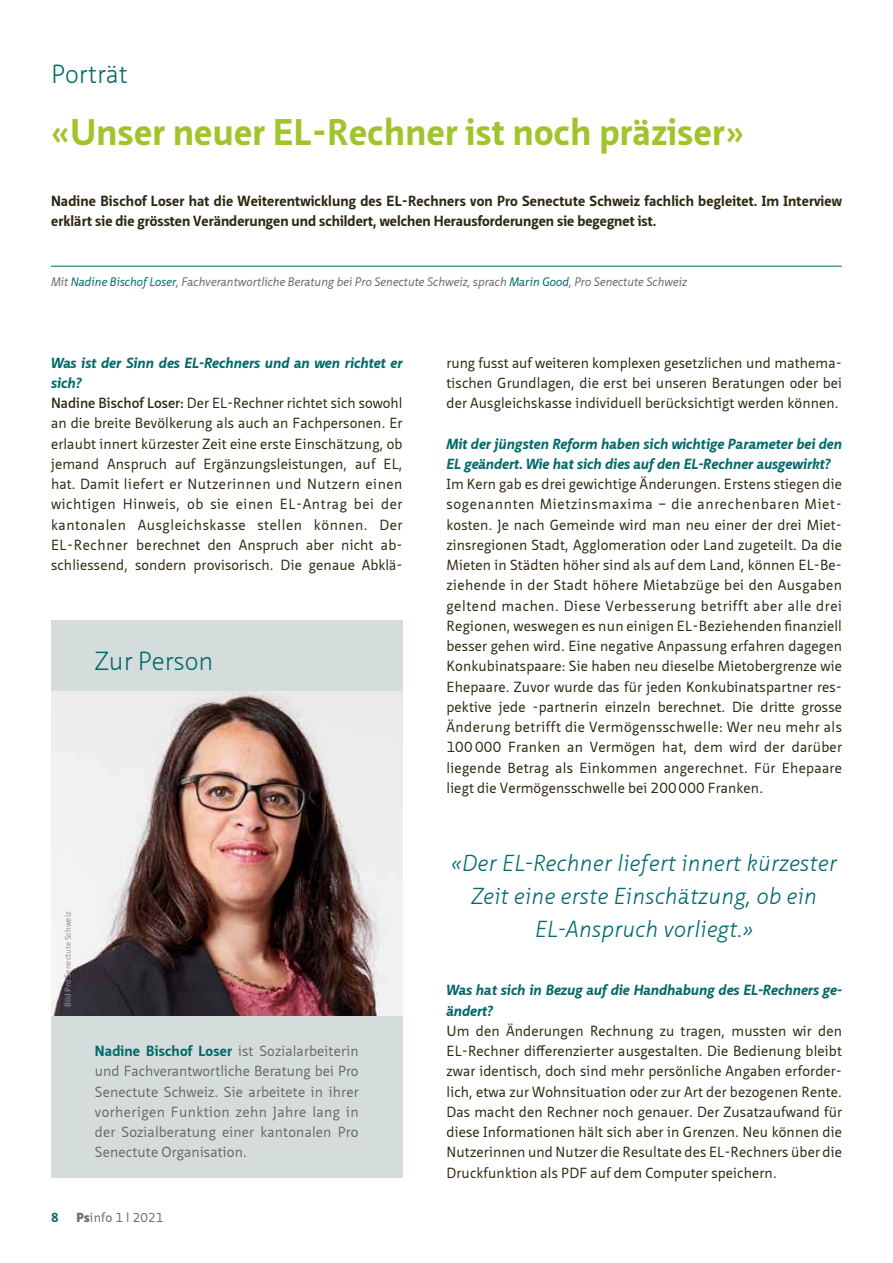
<style>
.page{position:relative;width:893px;height:1263px;background:#fff}
.page>*{position:absolute;margin:0;border:0;box-sizing:border-box;transform-origin:0 0}
.t1{font:700 36px "Neue Sans Pro";letter-spacing:.01em;color:#a0c42b}
.t2{font:300 25.5px "Neue Sans Pro";color:#006b6a}
.t3{font:italic 300 22.5px/33px "Neue Sans Pro";letter-spacing:.01em;color:#006b6a;text-align:center}
.t4{font:14.25px/20.2px "Neue Sans Pro";letter-spacing:.01em;color:#2f2912}
.t5{font:14.25px/20.2px "Neue Sans Pro";letter-spacing:.01em;color:#6d6a63;text-align:justify}
.t6{font:700 14.25px/20.2px "Neue Sans Pro";letter-spacing:.01em;color:#2f2912}
.t7{font:italic 700 14.25px/20.2px "Neue Sans Pro";letter-spacing:.01em;color:#006b6a}
.t8{font:12.75px "Neue Sans Pro";color:#6d6a63}
.t9{font:700 12.75px "Neue Sans Pro";color:#006b6a}
.t10{font:italic 12px "Neue Sans Pro";color:#6d6a63}
.t11{font:8.25px "Neue Sans Pro";color:#959490}
.s1{color:#006b6a}
.s2{font-weight:700;font-style:italic;color:#006b6a}
.s3{font-weight:600}
.s4{font-weight:700;color:#006b6a}
.s5{font-weight:900}
.s6{font-size:12.45px}
</style>
<div class="page">
<div style="left:51px;top:621px;width:352px;height:557px;background:#d5dddc"></div>
<img style="left:51px;top:692px;width:352px;height:324px">
<hr style="left:51px;top:266px;width:791px;height:1px;background:#006b6a">
<h2 class="t2" style="left:51px;top:58px;width:78px">Porträt</h2>
<h1 class="t1" style="left:51px;top:108px;width:695px">«Unser neuer EL- Rechner ist noch präziser»</h1>
<p class="t6" style="left:51px;top:190px;width:792px">Nadine Bischof Loser hat die Weiterentwicklung des EL- Rechners von Pro Senectute Schweiz fachlich begleitet. Im Interview erklärt sie die grössten Veränderungen und schildert, welchen Herausforderungen sie begegnet ist.</p>
<p class="t10" style="left:51px;top:274px;width:638px">Mit <span class="s1">Nadine Bischof Loser</span>, Fachverantwortliche Beratung bei Pro Senectute Schweiz, sprach <span class="s1">Marin Good</span>, Pro Senectute Schweiz</p>
<p class="t4" style="left:51px;top:352px;width:353px"><span class="s2">Was ist der Sinn des EL-Rechners und an wen richtet er sich?<br></span><span class="s3">Nadine Bischof Loser:</span> Der EL-Rechner richtet sich sowohl an die breite Bevölkerung als auch an Fachpersonen. Er erlaubt innert kürzester Zeit eine erste Einschätzung, ob jemand Anspruch auf Ergänzungsleistungen, auf EL, hat. Damit liefert er Nutzerinnen und Nutzern einen wichtigen Hinweis, ob sie einen EL-Antrag bei der kantonalen Ausgleichskasse stellen können. Der EL-Rechner berechnet den Anspruch aber nicht ab&shy;schliessend, sondern provisorisch. Die genaue Abklä-</p>
<h2 class="t2" style="left:95px;top:645px;width:120px">Zur Person</h2>
<p class="t11" style="left:62px;top:1007px;width:97px;rotate:-90deg">Bild Pro Senectute Schweiz</p>
<p class="t5" style="left:95px;top:1041px;width:265px"><span class="s4">Nadine Bischof Loser</span> ist Sozialarbeiterin und Fachverantwortliche Beratung bei Pro Senectute Schweiz. Sie arbeitete in ihrer vorherigen Funktion zehn Jahre lang in der Sozialberatung einer kantonalen Pro Senectute Organisation.</p>
<p class="t9" style="left:51px;top:1209px;width:9px">8</p>
<p class="t8" style="left:77px;top:1209px;width:88px"><span class="s5">Ps</span>info <span class="s6">1</span> l <span class="s6">2021</span></p>
<p class="t4" style="left:446px;top:352px;width:397px;text-align:justify">rung fusst auf weiteren komplexen gesetzlichen und mathema&shy;tischen Grundlagen, die erst bei unseren Beratungen oder bei der Ausgleichskasse individuell berücksichtigt werden können.</p>
<p class="t7" style="left:446px;top:433px;width:397px">Mit der jüngsten Reform haben sich wichtige Parameter bei den<br>EL geändert. Wie hat sich dies auf den EL-Rechner ausgewirkt?</p>
<p class="t4" style="left:446px;top:474px;width:397px">Im Kern gab es drei gewichtige Änderungen. Erstens stiegen die sogenannten Mietzinsmaxima – die anrechenbaren Miet&shy;kosten. Je nach Gemeinde wird man neu einer der drei Miet&shy;zinsregionen Stadt, Agglomeration oder Land zugeteilt. Da die Mieten in Städten höher sind als auf dem Land, können EL-Be&shy;ziehende in der Stadt höhere Mietabzüge bei den Ausgaben geltend machen. Diese Verbesserung betrifft aber alle drei Regionen, weswegen es nun einigen EL-Beziehenden finanziell besser gehen wird. Eine negative Anpassung erfahren dagegen Konkubinatspaare: Sie haben neu dieselbe Mietobergrenze wie Ehepaare. Zuvor wurde das für jeden Konkubinatspartner res&shy;pektive jede -partnerin einzeln berechnet. Die dritte grosse Änderung betrifft die Vermögensschwelle: Wer neu mehr als 100 000 Franken an Vermögen hat, dem wird der darüber liegende Betrag als Einkommen angerechnet. Für Ehepaare liegt die Vermögensschwelle bei 200000 Franken.</p>
<h3 class="t3" style="left:451px;top:846px;width:387px">«Der EL-Rechner liefert innert kürzester<br>Zeit eine erste Einschätzung, ob ein<br>EL-Anspruch vorliegt.»</h3>
<p class="t7" style="left:446px;top:980px;width:397px">Was hat sich in Bezug auf die Handhabung des EL-Rechners ge&shy;ändert?</p>
<p class="t4" style="left:446px;top:1020px;width:397px;text-align:justify">Um den Änderungen Rechnung zu tragen, mussten wir den EL-Rechner differenzierter ausgestalten. Die Bedienung bleibt zwar identisch, doch sind mehr persönliche Angaben erforder&shy;lich, etwa zur Wohnsituation oder zur Art der bezogenen Rente.<br>Das macht den Rechner noch genauer. Der Zusatzaufwand für diese Informationen hält sich aber in Grenzen. Neu können die Nutzerinnen und Nutzer die Resultate des EL-Rechners über die Druckfunktion als PDF auf dem Computer speichern.</p>
</div>
